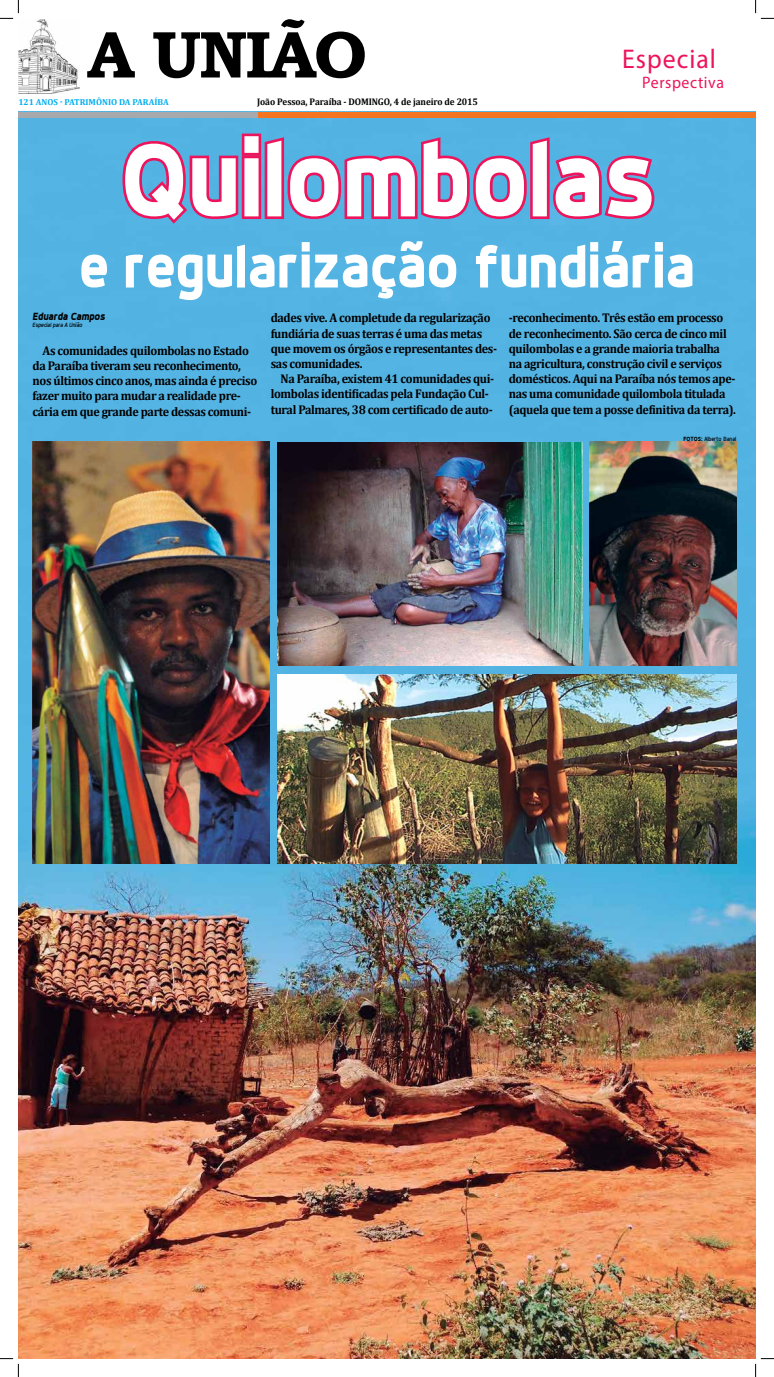
<style>
.page{position:relative;width:774px;height:1377px;background:#fff}
.page>*{position:absolute;margin:0;border:0;box-sizing:border-box;transform-origin:0 0}
.t1{font:700 105px "Dyno";letter-spacing:-.01em;color:#fff;scale:.95 1}
.t2{font:700 66.24px "Bookman Old Style";letter-spacing:-.04em;color:#000}
.t3{font:700 59.5px "Dyno";letter-spacing:-.01em;color:#fff;scale:.95 1}
.t4{font:27.12px "Myriad Pro";letter-spacing:.04em;color:#ed145b;scale:.95 1}
.t5{font:16.62px "Myriad Pro";letter-spacing:.04em;color:#ed145b;scale:.95 1}
.t6{font:700 12.69px/15.2px "Cambria";letter-spacing:-.03em;color:#000;scale:.95 1}
.t7{font:italic 700 10.5px "Dyno";letter-spacing:-.01em;color:#000;scale:.95 1}
.t8{font:700 9.62px "Cambria";letter-spacing:-.01em;color:#000;scale:.95 1}
.t9{font:700 8.75px "Cambria";color:#00aeef}
.t10{font:italic 6.12px "Dyno";letter-spacing:-.01em;color:#000;scale:.95 1}
.t11{font:6.12px "Dyno";color:#000;scale:.95 1}
.s1{font-weight:700}
</style>
<div class="page">
<img style="left:18px;top:117px;width:737px;height:1241px">
<img style="left:18px;top:20px;width:61px;height:73px">
<div style="left:18px;top:112px;width:255px;height:5px;background:#a7a9ac"></div>
<div style="left:258px;top:112px;width:497px;height:5px;background:#f47421"></div>
<svg style="left:120px;top:131px;width:536px;height:96px;background:#8183ba"></svg>
<img style="left:277px;top:442px;width:305px;height:224px">
<img style="left:589px;top:441px;width:147px;height:225px">
<img style="left:33px;top:441px;width:237px;height:422px">
<img style="left:277px;top:674px;width:459px;height:189px">
<svg style="left:0;top:0;width:19px;height:19px"></svg>
<svg style="left:0;top:1357px;width:19px;height:19px"></svg>
<svg style="left:755px;top:0;width:18px;height:19px"></svg>
<svg style="left:754px;top:1357px;width:19px;height:19px"></svg>
<h2 class="t2" style="left:87px;top:7px;width:281px">A UNIÃO</h2>
<h3 class="t4" style="left:622px;top:42px;width:100px">Especial</h3>
<h3 class="t5" style="left:642px;top:73px;width:88px">Perspectiva</h3>
<p class="t9" style="left:18px;top:95px;width:152px">121 anos - PATRIMÔNIO DA PARAÍBA</p>
<p class="t8" style="left:257px;top:95px;width:234px">João Pessoa, Paraíba - DOMINGO, 4 de janeiro de 2015</p>
<h1 class="t1" style="left:120px;top:116px;width:565px">Quilombolas</h1>
<h3 class="t3" style="left:79px;top:230px;width:650px">e regularização fundiária</h3>
<p class="t7" style="left:33px;top:310px;width:78px">Eduarda Campos</p>
<p class="t10" style="left:33px;top:321px;width:54px">Especial para A União</p>
<p class="t6" style="left:508px;top:310px;width:241px">-reconhecimento. Três estão em processo de reconhecimento. São cerca de cinco mil quilombolas e a grande maioria trabalha na agricultura, construção civil e serviços domésticos. Aqui na Paraíba nós temos ape&shy;nas uma comunidade quilombola titulada (aquela que tem a posse definitiva da terra).</p>
<p class="t6" style="left:271px;top:310px;width:240px">dades vive. A completude da regularização fundiária de suas terras é uma das metas que movem os órgãos e representantes des&shy;sas comunidades.</p>
<p class="t6" style="left:271px;top:371px;width:237px;text-indent:10px">Na Paraíba, existem 41 comunidades qui&shy;lombolas identificadas pela Fundação Cul&shy;tural Palmares, 38 com certificado de auto-</p>
<p class="t6" style="left:33px;top:342px;width:238px;text-indent:10px">As comunidades quilombolas no Estado da Paraíba tiveram seu reconhecimento, nos últimos cinco anos, mas ainda é preciso fazer muito para mudar a realidade pre&shy;cária em que grande parte dessas comuni-</p>
<p class="t11" style="left:683px;top:435px;width:57px"><span class="s1">Fotos:</span> Alberto Banal</p>
</div>
